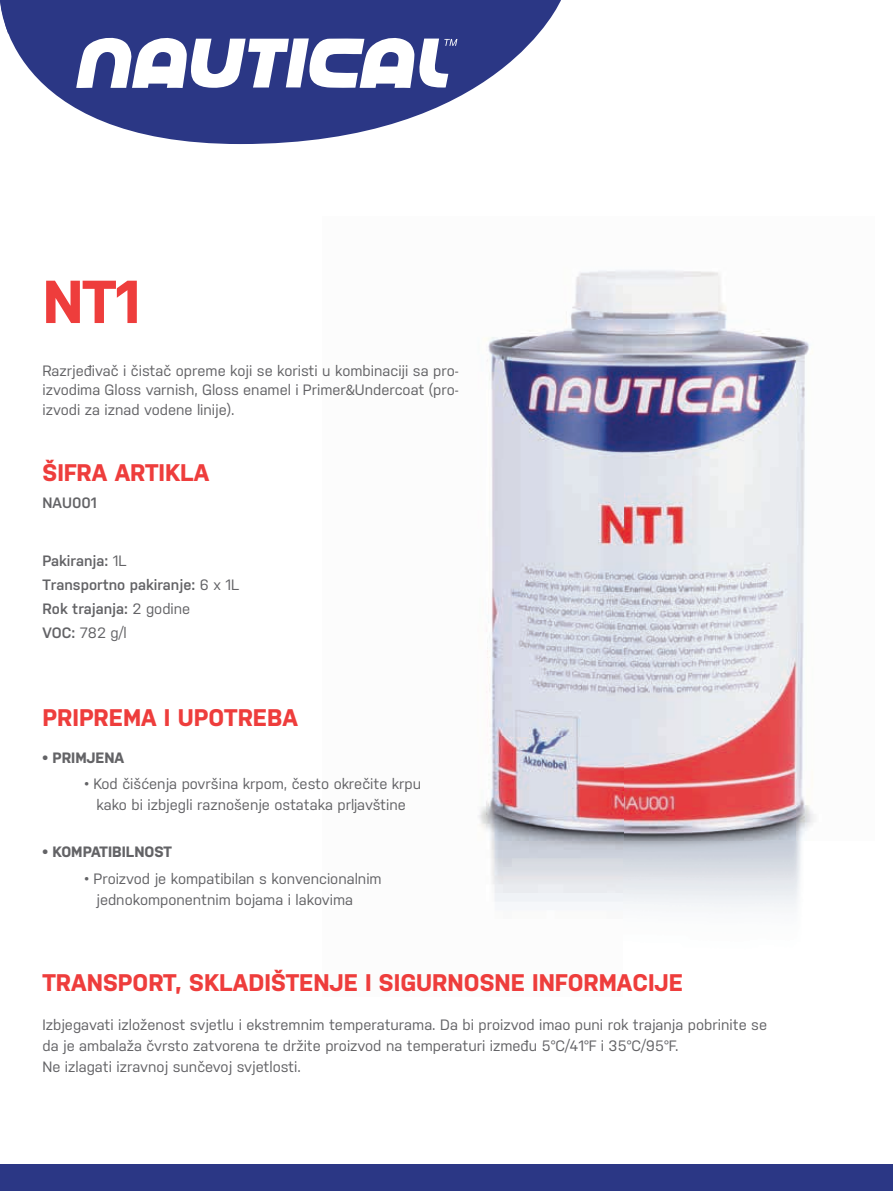
<style>
.page{position:relative;width:893px;height:1191px;background:#fff}
.page>*{position:absolute;margin:0;border:0;box-sizing:border-box;transform-origin:0 0}
.t1{font:700 60.45px "Nudista";color:#ee3d3c}
.t2{font:700 24px "Nudista";color:#ee3d3c}
.t3{font:15px/21px "Nudista";color:#636366}
.t4{font:600 15px/24px "Nudista";color:#636366}
.t5{font:700 15px "Nudista";color:#636366}
.s1{font-family:"Myriad Pro"}
.s2{font-weight:400}
</style>
<div class="page">
<img style="left:478px;top:270px;width:336px;height:638px">
<div style="left:0;top:1161px;width:893px;height:30px;background:#2b3785"></div>
<div style="left:0;top:1159px;width:893px;height:5px;background:#fff"></div>
<svg style="left:47px;top:88px;width:427px;height:56px;fill:#2b3785"></svg>
<svg style="left:0;top:0;width:561px;height:88px"></svg>
<h1 class="t1" style="left:43px;top:257px;width:99px">NT1</h1>
<p class="t3" style="left:43px;top:359px;width:418px;line-height:19.5px;text-align:justify">Razrjeđivač i čistač opreme koji se koristi u kombinaciji sa pro&shy;izvodima Gloss varnish, Gloss enamel i Primer<span class="s1">&amp;</span>Undercoat (pro&shy;izvodi za iznad vodene linije).</p>
<h2 class="t2" style="left:43px;top:455px;width:168px">ŠIFRA ARTIKLA</h2>
<p class="t4" style="left:43px;top:490px;width:56px">NAU001</p>
<p class="t4" style="left:43px;top:547px;width:198px">Pakiranja: <span class="s2">1L<br></span>Transportno pakiranje: <span class="s2">6 x 1L<br></span>Rok trajanja: <span class="s2">2 godine<br></span>VOC: <span class="s2">782 g/l</span></p>
<h2 class="t2" style="left:43px;top:699px;width:257px">PRIPREMA I UPOTREBA</h2>
<p class="t5" style="left:43px;top:746px;width:83px">• PRIMJENA</p>
<p class="t3" style="left:84px;top:772px;width:338px;text-align:center">• Kod čišćenja površina krpom, često okrečite krpu kako bi izbjegli raznošenje ostataka prljavštine</p>
<p class="t5" style="left:43px;top:840px;width:131px">• KOMPATIBILNOST</p>
<p class="t3" style="left:96px;top:866px;width:287px;text-indent:-12px">• Proizvod je kompatibilan s konvencionalnim jednokomponentnim bojama i lakovima</p>
<h2 class="t2" style="left:43px;top:965px;width:642px">TRANSPORT, SKLADIŠTENJE I SIGURNOSNE INFORMACIJE</h2>
<p class="t3" style="left:43px;top:1012px;width:726px">Izbjegavati izloženost svjetlu i ekstremnim temperaturama. Da bi proizvod imao puni rok trajanja pobrinite se da je ambalaža čvrsto zatvorena te držite proizvod na temperaturi između 5°C/41°F i 35°C/95°F.<br>Ne izlagati izravnoj sunčevoj svjetlosti.</p>
</div>
